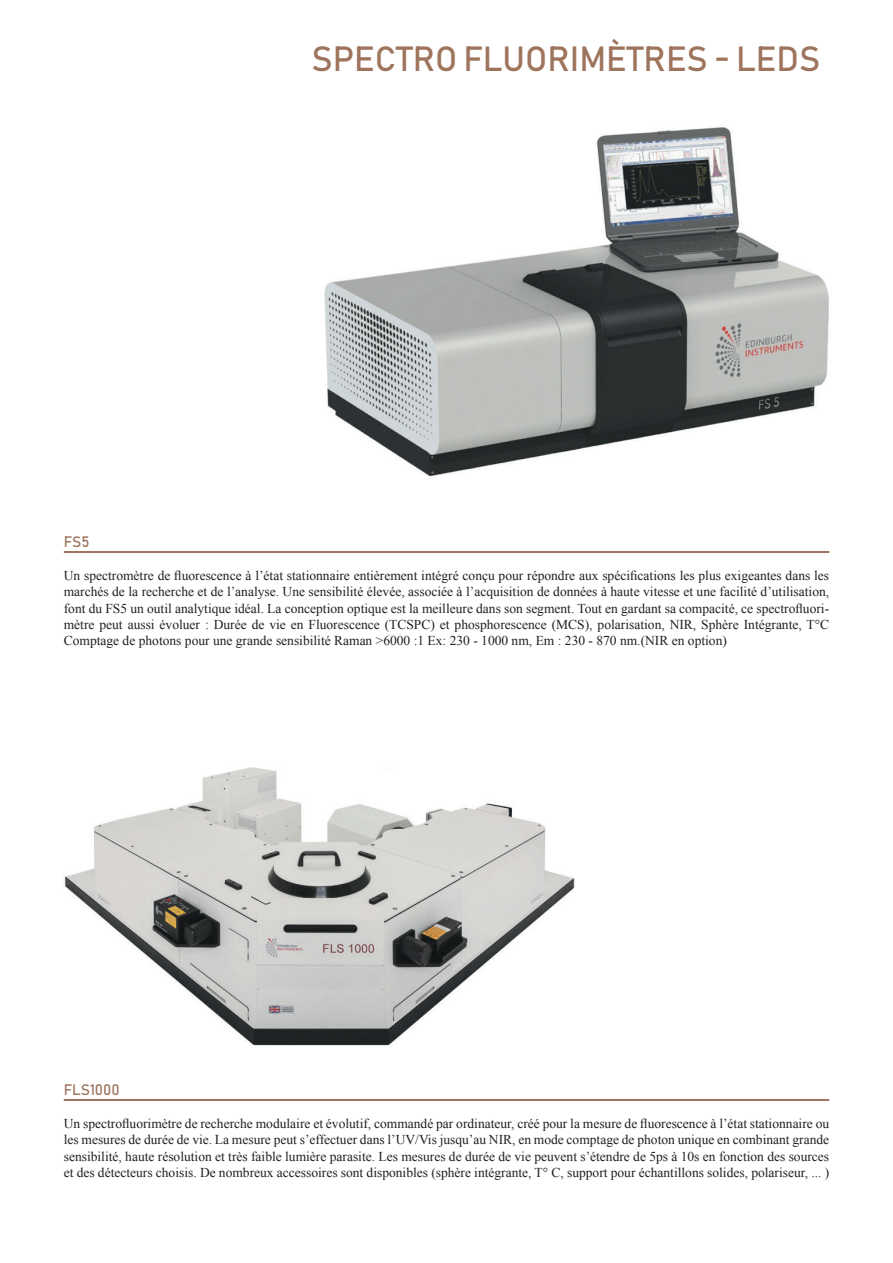
<style>
.page{position:relative;width:893px;height:1263px;background:#fff}
.page>*{position:absolute;margin:0;border:0;box-sizing:border-box;transform-origin:0 0}
.t1{font:34.5px "Bahnschrift";color:#9e745d}
.t2{font:15px "Bahnschrift";color:#9e745d}
.t3{font:13.5px/16.2px "Times New Roman";color:#231f20;text-align:justify}
</style>
<div class="page">
<hr style="left:64px;top:1099px;width:765px;height:1px;background:#9e745d">
<hr style="left:64px;top:1100px;width:765px;height:1px;background:#9e745d">
<hr style="left:64px;top:551px;width:765px;height:1px;background:#9e745d">
<hr style="left:64px;top:552px;width:765px;height:1px;background:#9e745d">
<img style="left:324px;top:127px;width:505px;height:350px">
<img style="left:64px;top:767px;width:511px;height:279px">
<h1 class="t1" style="left:311px;top:37px;width:510px">SPECTRO FLUORIMÈTRES - LEDS</h1>
<p class="t2" style="left:64px;top:532px;width:27px">FS5</p>
<p class="t3" style="left:64px;top:567px;width:767px">Un spectromètre de fluorescence à l’état stationnaire entièrement intégré conçu pour répondre aux spécifications les plus exigeantes dans les marchés de la recherche et de l’analyse. Une sensibilité élevée, associée à l’acquisition de données à haute vitesse et une facilité d’utilisation, font du FS5 un outil analytique idéal. La conception optique est la meilleure dans son segment. Tout en gardant sa compacité, ce spectrofluori&shy;mètre peut aussi évoluer : Durée de vie en Fluorescence (TCSPC) et phosphorescence (MCS), polarisation, NIR, Sphère Intégrante, T°C Comptage de photons pour une grande sensibilité Raman &gt;6000 :1 Ex: 230 - 1000 nm, Em : 230 - 870 nm.(NIR en option)</p>
<p class="t2" style="left:64px;top:1080px;width:58px">FLS1000</p>
<p class="t3" style="left:64px;top:1115px;width:767px">Un spectrofluorimètre de recherche modulaire et évolutif, commandé par ordinateur, créé pour la mesure de fluorescence à l’état stationnaire ou les mesures de durée de vie. La mesure peut s’effectuer dans l’UV/Vis jusqu’au NIR, en mode comptage de photon unique en combinant grande sensibilité, haute résolution et très faible lumière parasite. Les mesures de durée de vie peuvent s’étendre de 5ps à 10s en fonction des sources et des détecteurs choisis. De nombreux accessoires sont disponibles (sphère intégrante, T° C, support pour échantillons solides, polariseur, ... )</p>
</div>
